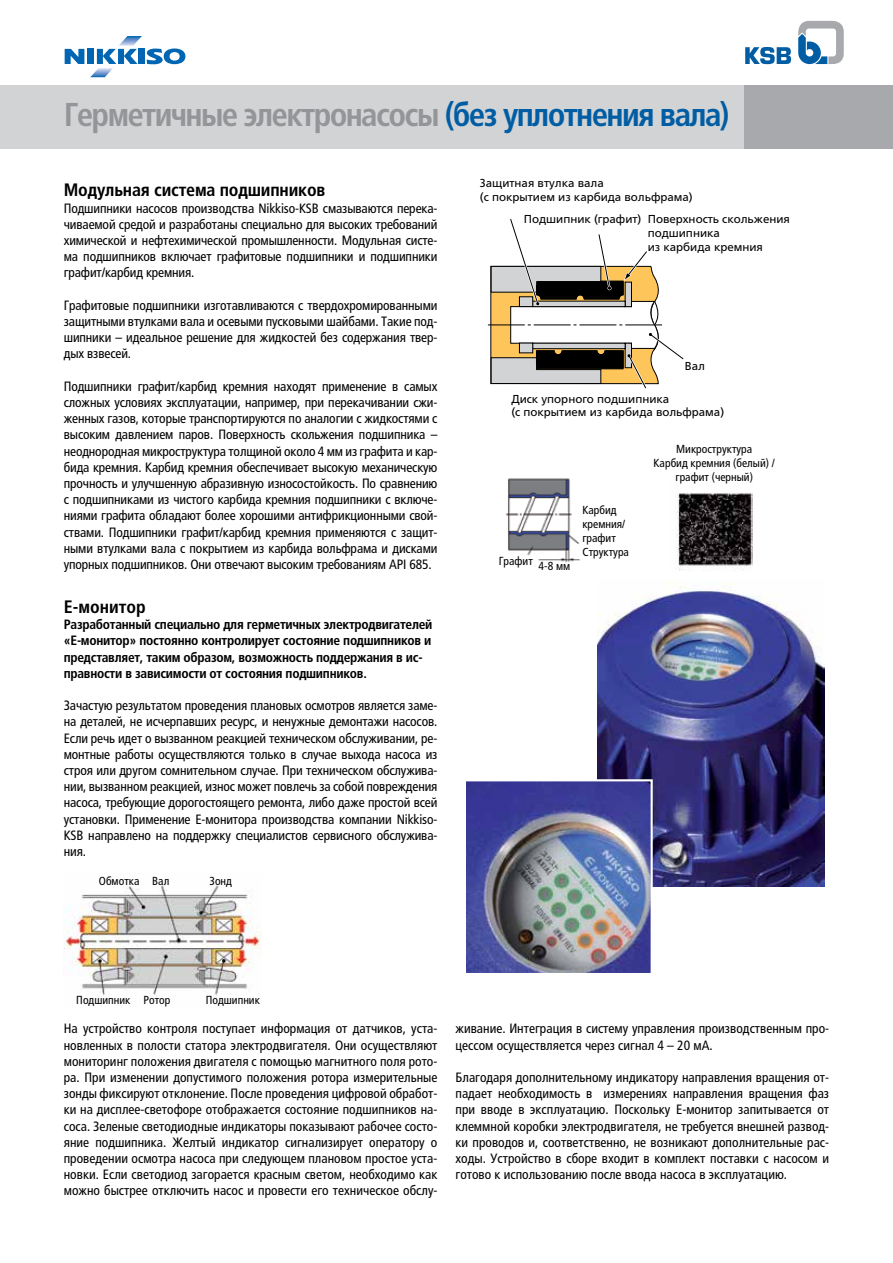
<style>
.page{position:relative;width:893px;height:1263px;background:#fff}
.page>*{position:absolute;margin:0;border:0;box-sizing:border-box;transform-origin:0 0}
.t1{font:700 condensed 33px "Frutiger LTCYR";letter-spacing:-.05em;color:#939598}
.t2{font:700 condensed 18px "Frutiger LTCYR";letter-spacing:-.01em;color:#000}
.t3{font:condensed 13.5px/16.2px "Frutiger LTCYR";letter-spacing:-.01em;color:#000;text-align:justify}
.t4{font:700 condensed 13.5px/16.2px "Frutiger LTCYR";letter-spacing:-.02em;color:#000}
.t5{font:condensed 11.7px/14px "Frutiger LTCYR";color:#000}
.t6{font:11.55px/13.8px "Frutiger LTCYR";color:#000}
.s1{color:#005da4}
</style>
<div class="page">
<div style="left:0;top:85px;width:893px;height:64px;background:#d1d3d4"></div>
<div style="left:744px;top:85px;width:149px;height:64px;background:#a7a9ac"></div>
<svg style="left:65px;top:49px;width:19px;height:15px"></svg>
<div style="left:88px;top:49px;width:6px;height:15px;background:#0066b3"></div>
<svg style="left:90px;top:36px;width:95px;height:41px"></svg>
<svg style="left:798px;top:21px;width:46px;height:43px"></svg>
<svg style="left:745px;top:47px;width:46px;height:17px"></svg>
<svg style="left:488px;top:219px;width:196px;height:170px"></svg>
<img style="left:598px;top:582px;width:227px;height:305px">
<img style="left:467px;top:782px;width:183px;height:190px">
<div style="left:453px;top:779px;width:200px;height:196px;border:2px solid #fff"></div>
<img style="left:505px;top:478px;width:76px;height:85px">
<img style="left:676px;top:492px;width:76px;height:79px">
<img style="left:64px;top:881px;width:198px;height:120px">
<h1 class="t1" style="left:64px;top:96px;width:667px">Герметичные электронасосы <span class="s1">(без уплотнения вала)</span></h1>
<h2 class="t2" style="left:64px;top:180px;width:263px">Модульная система подшипников</h2>
<p class="t3" style="left:64px;top:200px;width:375px">Подшипники насосов производства Nikkiso-KSB смазываются перека&shy;чиваемой средой и разработаны специально для высоких требований химической и нефтехимической промышленности. Модульная систе&shy;ма подшипников включает графитовые подшипники и подшипники графит/карбид кремния.</p>
<p class="t3" style="left:64px;top:297px;width:375px">Графитовые подшипники изготавливаются с твердохромированными защитными втулками вала и осевыми пусковыми шайбами. Такие под&shy;шипники – идеальное решение для жидкостей без содержания твер&shy;дых взвесей.</p>
<p class="t3" style="left:64px;top:378px;width:375px">Подшипники графит/карбид кремния находят применение в самых сложных условиях эксплуатации, например, при перекачивании сжи&shy;женных газов, которые транспортируются по аналогии с жидкостями с высоким давлением паров. Поверхность скольжения подшипника – неоднородная микроструктура толщиной около 4 мм из графита и кар&shy;бида кремния. Карбид кремния обеспечивает высокую механическую прочность и улучшенную абразивную износостойкость. По сравнению с подшипниками из чистого карбида кремния подшипники с включе&shy;ниями графита обладают более хорошими антифрикционными свой&shy;ствами. Подшипники графит/карбид кремния применяются с защит&shy;ными втулками вала с покрытием из карбида вольфрама и дисками упорных подшипников. Они отвечают высоким требованиям API 685.</p>
<h2 class="t2" style="left:64px;top:597px;width:84px">E-монитор</h2>
<p class="t4" style="left:64px;top:617px;width:370px">Разработанный специально для герметичных электродвигателей «E-монитор» постоянно контролирует состояние подшипников и представляет, таким образом, возможность поддержания в ис&shy;правности в зависимости от состояния подшипников.</p>
<p class="t3" style="left:64px;top:698px;width:375px">Зачастую результатом проведения плановых осмотров является заме&shy;на деталей, не исчерпавших ресурс, и ненужные демонтажи насосов.<br>Если речь идет о вызванном реакцией техническом обслуживании, ре&shy;монтные работы осуществляются только в случае выхода насоса из строя или другом сомнительном случае. При техническом обслужива&shy;нии, вызванном реакцией, износ может повлечь за собой повреждения насоса, требующие дорогостоящего ремонта, либо даже простой всей установки. Применение E-монитора производства компании Nikkiso-KSB направлено на поддержку специалистов сервисного обслужива&shy;ния.</p>
<p class="t5" style="left:99px;top:874px;width:42px">Обмотка</p>
<p class="t5" style="left:152px;top:874px;width:19px">Вал</p>
<p class="t5" style="left:210px;top:874px;width:24px">Зонд</p>
<p class="t6" style="left:480px;top:176px;width:214px">Защитная втулка вала<br>(с покрытием из карбида вольфрама)</p>
<p class="t6" style="left:648px;top:212px;width:144px;text-indent:-124px">Подшипник (графит) Поверхность скольжения подшипника<br>из карбида кремния</p>
<p class="t6" style="left:685px;top:359px;width:22px">Вал</p>
<p class="t6" style="left:511px;top:392px;width:214px">Диск упорного подшипника<br>(с покрытием из карбида вольфрама)</p>
<p class="t5" style="left:499px;top:554px;width:36px">Графит</p>
<p class="t5" style="left:539px;top:560px;width:33px">4-8 мм</p>
<p class="t5" style="left:582px;top:503px;width:48px">Карбид кремния/ графит<br>Структура</p>
<p class="t5" style="left:654px;top:442px;width:123px;text-align:center">Микроструктура<br>Карбид кремния (белый) / графит (черный)</p>
<p class="t5" style="left:76px;top:993px;width:96px">Подшипник Ротор</p>
<p class="t5" style="left:206px;top:993px;width:56px">Подшипник</p>
<p class="t3" style="left:64px;top:1021px;width:375px">На устройство контроля поступает информация от датчиков, уста&shy;новленных в полости статора электродвигателя. Они осуществляют мониторинг положения двигателя с помощью магнитного поля рото&shy;ра. При изменении допустимого положения ротора измерительные зонды фиксируют отклонение. После проведения цифровой обработ&shy;ки на дисплее-светофоре отображается состояние подшипников на&shy;соса. Зеленые светодиодные индикаторы показывают рабочее состо&shy;яние подшипника. Желтый индикатор сигнализирует оператору о проведении осмотра насоса при следующем плановом простое уста&shy;новки. Если светодиод загорается красным светом, необходимо как можно быстрее отключить насос и провести его техническое обслу-</p>
<p class="t3" style="left:455px;top:1021px;width:375px">живание. Интеграция в систему управления производственным про&shy;цессом осуществляется через сигнал 4 – 20 мА.</p>
<p class="t3" style="left:455px;top:1070px;width:375px">Благодаря дополнительному индикатору направления вращения от&shy;падает необходимость в измерениях направления вращения фаз при вводе в эксплуатацию. Поскольку E-монитор запитывается от клеммной коробки электродвигателя, не требуется внешней развод&shy;ки проводов и, соответственно, не возникают дополнительные рас&shy;ходы. Устройство в сборе входит в комплект поставки с насосом и готово к использованию после ввода насоса в эксплуатацию.</p>
</div>
